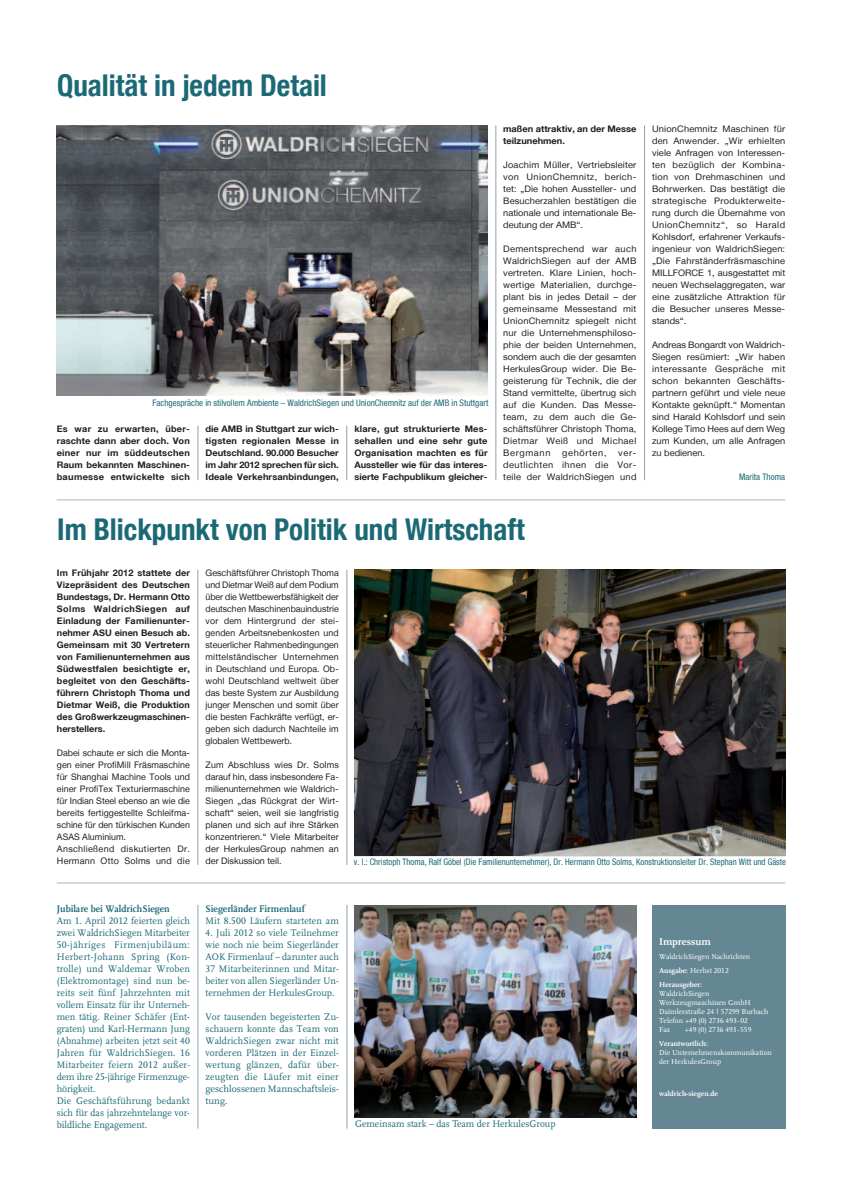
<style>
.page{position:relative;width:842px;height:1191px;background:#fff}
.page>*{position:absolute;margin:0;border:0;box-sizing:border-box;transform-origin:0 0}
.t1{font:700 condensed 30px "Helvetica Neue LT";color:#1c6976}
.t2{font:700 10.5px "Scala LF";color:#fff}
.t3{font:10px/12px "Scala LF";letter-spacing:.005em;color:#1c6976;text-align:justify;scale:.96 1}
.t4{font:700 10px "Scala LF";color:#1c6976;scale:.96 1}
.t5{font:9px/12px "Helvetica Neue LT";letter-spacing:.01em;color:#231f20;text-align:justify}
.t6{font:700 9px/12px "Helvetica Neue LT";color:#231f20;text-align:justify}
.t7{font:condensed 9px "Helvetica Neue LT";color:#1c6976}
.t8{font:9px "Helvetica Neue LT";letter-spacing:.065em;color:#231f20}
.t9{font:7.5px/9px "Scala LF";color:#fff}
.t10{font:700 7.5px "Scala LF";color:#fff}
.s1{font-weight:700}
.s2{font-family:"Helvetica Neue LT";font-stretch:condensed}
</style>
<div class="page">
<div style="left:652px;top:905px;width:133px;height:223px;background:#658793"></div>
<hr style="left:57px;top:499px;width:728px;height:1px;background:#adb4ba">
<hr style="left:197px;top:905px;width:1px;height:223px;background:#8da2ac">
<hr style="left:346px;top:905px;width:1px;height:223px;background:#8da2ac">
<hr style="left:57px;top:882px;width:728px;height:1px;background:#adb4ba">
<img style="left:354px;top:570px;width:431px;height:285px">
<hr style="left:841px;top:299px;width:1px;height:332px;background:#ccd1d5">
<hr style="left:197px;top:570px;width:1px;height:295px;background:#8da2ac">
<hr style="left:197px;top:426px;width:1px;height:54px;background:#8da2ac">
<hr style="left:346px;top:426px;width:1px;height:54px;background:#8da2ac">
<hr style="left:495px;top:125px;width:1px;height:355px;background:#8da2ac">
<hr style="left:644px;top:125px;width:1px;height:355px;background:#8da2ac">
<hr style="left:346px;top:570px;width:1px;height:295px;background:#8da2ac">
<img style="left:354px;top:905px;width:282px;height:212px">
<img style="left:57px;top:125px;width:431px;height:271px">
<h1 class="t1" style="left:57px;top:67px;width:271px">Qualität in jedem Detail</h1>
<p class="t7" style="left:153px;top:398px;width:337px">Fachgespräche in stilvollem Ambiente – WaldrichSiegen und UnionChemnitz auf der AMB in Stuttgart</p>
<p class="t6" style="left:57px;top:423px;width:135px">Es war zu erwarten, über&shy;raschte dann aber doch. Von einer nur im süddeutschen Raum bekannten Maschinen&shy;baumesse entwickelte sich</p>
<p class="t6" style="left:206px;top:423px;width:135px">die AMB in Stuttgart zur wich&shy;tigsten regionalen Messe in Deutschland. 90.000 Besucher im Jahr 2012 sprechen für sich.<br>Ideale Verkehrsanbindungen,</p>
<p class="t6" style="left:354px;top:423px;width:135px">klare, gut strukturierte Mes&shy;sehallen und eine sehr gute Organisation machten es für Aussteller wie für das interes&shy;sierte Fachpublikum gleicher-</p>
<p class="t6" style="left:503px;top:123px;width:135px">maßen attraktiv, an der Messe teilzunehmen.</p>
<p class="t5" style="left:503px;top:159px;width:135px">Joachim Müller, Vertriebsleiter von UnionChemnitz, berich&shy;tet: „Die hohen Aussteller- und Besucherzahlen bestätigen die nationale und internationale Be&shy;deutung der AMB“.</p>
<p class="t5" style="left:503px;top:243px;width:135px">Dementsprechend war auch WaldrichSiegen auf der AMB vertreten. Klare Linien, hoch&shy;wertige Materialien, durchge&shy;plant bis in jedes Detail – der gemeinsame Messestand mit UnionChemnitz spiegelt nicht nur die Unternehmensphiloso&shy;phie der beiden Unternehmen, sondern auch die der gesamten HerkulesGroup wider. Die Be&shy;geisterung für Technik, die der Stand vermittelte, übertrug sich auf die Kunden. Das Messe&shy;team, zu dem auch die Ge&shy;schäftsführer Christoph Thoma, Dietmar Weiß und Michael Bergmann</p>
<p class="t8" style="left:562px;top:447px;width:46px">gehörten,</p>
<p class="t5" style="left:503px;top:447px;width:135px;text-indent:115px">ver&shy;deutlichten ihnen die Vor&shy;teile der WaldrichSiegen und</p>
<h1 class="t1" style="left:57px;top:511px;width:469px">Im Blickpunkt von Politik und Wirtschaft</h1>
<p class="t5" style="left:652px;top:123px;width:135px">UnionChemnitz Maschinen für den Anwender. „Wir erhielten viele Anfragen von Interessen&shy;ten bezüglich der Kombina&shy;tion von Drehmaschinen und Bohrwerken. Das bestätigt die strategische Produkterweite&shy;rung durch die Übernahme von UnionChemnitz“, so Harald Kohlsdorf, erfahrener Verkaufs&shy;ingenieur von WaldrichSiegen: „Die Fahrständerfräsmaschine MILLFORCE 1, ausgestattet mit neuen Wechselaggregaten, war eine zusätzliche Attraktion für die Besucher unseres Messe&shy;stands“.</p>
<p class="t5" style="left:652px;top:339px;width:135px">Andreas Bongardt von Waldrich-Siegen resümiert: „Wir haben interessante Gespräche mit schon bekannten Geschäfts&shy;partnern geführt und viele neue Kontakte geknüpft.“ Momentan sind Harald Kohlsdorf und sein Kollege Timo Hees auf dem Weg zum Kunden, um alle Anfragen zu bedienen.</p>
<p class="t7" style="left:739px;top:472px;width:48px">Marita Thoma</p>
<p class="t6" style="left:57px;top:567px;width:135px">Im Frühjahr 2012 stattete der Vizepräsident des Deutschen Bundestags, Dr. Hermann Otto Solms WaldrichSiegen auf Einladung der Familienunter&shy;nehmer ASU einen Besuch ab.<br>Gemeinsam mit 30 Vertretern von Familienunternehmen aus Südwestfalen besichtigte er, begleitet von den Geschäfts&shy;führern Christoph Thoma und Dietmar Weiß, die Produktion des Großwerkzeugmaschinen&shy;herstellers.</p>
<p class="t5" style="left:57px;top:747px;width:135px;text-align:left">Dabei schaute er sich die Monta&shy;gen einer ProfiMill Fräsmaschine für Shanghai Machine Tools und einer ProfiTex Texturiermaschine für Indian Steel ebenso an wie die bereits fertiggestellte Schleifma&shy;schine für den türkischen Kunden<br>ASAS Aluminium.<br>Anschließend diskutierten Dr.<br>Hermann Otto Solms und die</p>
<p class="t4" style="left:57px;top:903px;width:119px">Jubilare bei WaldrichSiegen</p>
<p class="t3" style="left:57px;top:915px;width:140px;text-align:left">Am 1. April 2012 feierten gleich zwei WaldrichSiegen Mitarbeiter<br>50-jähriges Firmenjubiläum:<br>Herbert-Johann Spring (Kon&shy;trolle) und Waldemar Wroben (Elektromontage) sind nun be&shy;reits seit fünf Jahrzehnten mit vollem Einsatz für ihr Unterneh&shy;men tätig. Reiner Schäfer (Ent&shy;graten) und Karl-Hermann Jung (Abnahme) arbeiten jetzt seit 40<br>Jahren für WaldrichSiegen. 16<br>Mitarbeiter feiern 2012 außer&shy;dem ihre 25-jährige Firmenzuge&shy;hörigkeit.<br>Die Geschäftsführung bedankt sich für das jahrzehntelange vor&shy;bildliche Engagement.</p>
<p class="t5" style="left:206px;top:567px;width:135px">Geschäftsführer Christoph Thoma und Dietmar Weiß auf dem Podium über die Wettbewerbsfähigkeit der deutschen Maschinenbauindustrie vor dem Hintergrund der stei&shy;genden Arbeitsnebenkosten und steuerlicher Rahmenbedingungen mittelständischer Unternehmen in Deutschland und Europa. Ob&shy;wohl Deutschland weltweit über das beste System zur Ausbildung junger Menschen und somit über die besten Fachkräfte verfügt, er&shy;geben sich dadurch Nachteile im globalen Wettbewerb.</p>
<p class="t5" style="left:206px;top:759px;width:135px">Zum Abschluss wies Dr. Solms darauf hin, dass insbesondere Fa&shy;milienunternehmen wie Waldrich-Siegen „das Rückgrat der Wirt&shy;schaft“ seien, weil sie langfristig planen und sich auf ihre Stärken konzentrieren.“ Viele Mitarbeiter der HerkulesGroup nahmen an der Diskussion teil.</p>
<p class="t4" style="left:206px;top:903px;width:105px">Siegerländer Firmenlauf</p>
<p class="t3" style="left:206px;top:915px;width:140px">Mit 8.500 Läufern starteten am</p>
<p class="t3" style="left:206px;top:927px;width:140px">4. Juli 2012 so viele Teilnehmer wie noch nie beim Siegerländer AOK Firmenlauf – darunter auch 37 Mitarbeiterinnen und Mitar&shy;beiter von allen Siegerländer Un&shy;ternehmen der HerkulesGroup.</p>
<p class="t3" style="left:206px;top:1011px;width:140px">Vor tausenden begeisterten Zu&shy;schauern konnte das Team von WaldrichSiegen zwar nicht mit vorderen Plätzen in der Einzel&shy;wertung glänzen, dafür über&shy;zeugten die Läufer mit einer geschlossenen Mannschaftsleis&shy;tung.</p>
<p class="t7" style="left:354px;top:857px;width:434px">v. l.: Christoph Thoma, Ralf Göbel (Die Familienunternehmer), Dr. Hermann Otto Solms, Konstruktionsleiter Dr. Stephan Witt und Gäste</p>
<p class="t3" style="left:355px;top:1118px;width:210px">Gemeinsam stark – das Team der HerkulesGroup</p>
<p class="t2" style="left:659px;top:935px;width:53px">Impressum</p>
<p class="t9" style="left:659px;top:949px;width:93px;line-height:14px">WaldrichSiegen Nachrichten<br><span class="s1">Ausgabe:</span> Herbst 2012<br><span class="s1">Herausgeber:</span></p>
<p class="t9" style="left:659px;top:989px;width:111px">WaldrichSiegen<br>Werkzeugmaschinen GmbH<br>Daimlerstraße 24 <span class="s2">I</span> 57299 Burbach<br>Telefon +49 (0) 2736 493-02<br>Fax</p>
<p class="t9" style="left:685px;top:1025px;width:68px">+49 (0) 2736 493-559</p>
<p class="t10" style="left:659px;top:1039px;width:50px">Verantwortlich:</p>
<p class="t9" style="left:659px;top:1048px;width:114px">Die Unternehmenskommunikation der HerkulesGroup</p>
<p class="t10" style="left:659px;top:1089px;width:60px">waldrich-siegen.de</p>
</div>
